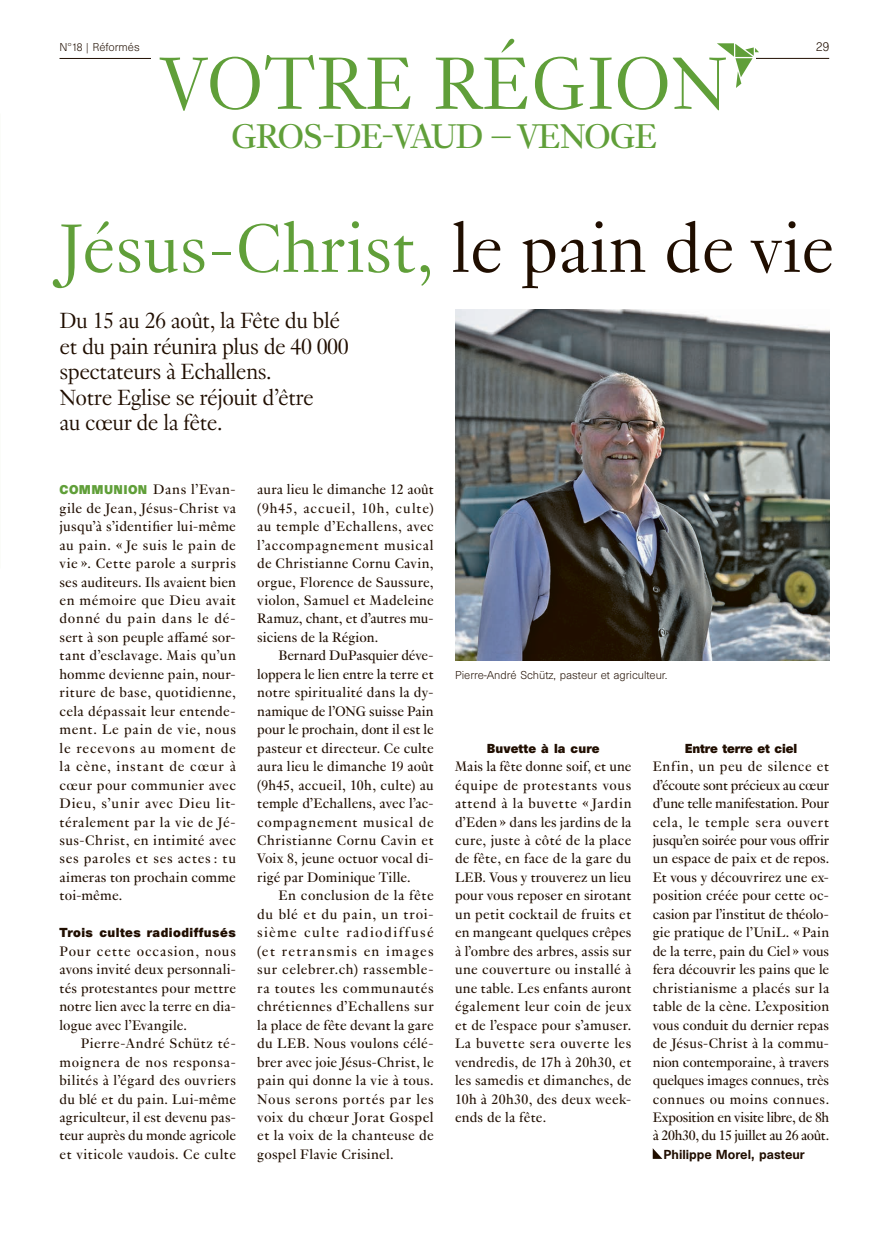
<style>
.page{position:relative;width:893px;height:1234px;background:#fff}
.page>*{position:absolute;margin:0;border:0;box-sizing:border-box;transform-origin:0 0}
.t1{font:300 81px "Genath";letter-spacing:.01em;color:#609f39}
.t2{font:300 75px "Genath";color:#609f39}
.t3{font:37.5px "Genath";letter-spacing:-.03em;color:#609f39}
.t4{font:300 24px/25.5px "Genath";letter-spacing:-.02em;color:#200e00}
.t5{font:15px/18.5px "Genath";letter-spacing:.01em;color:#200e00;text-align:justify}
.t6{font:700 12px "Unica SB";letter-spacing:.04em;color:#200e00}
.t7{font:500 12px "Unica SB";color:#200e00}
.t8{font:700 12px "Unica SB";letter-spacing:-.01em;color:#200e00}
.t9{font:700 12px "Unica SB";letter-spacing:.01em;color:#200e00}
.t10{font:300 12px "Unica SB";color:#200e00}
.t11{font:300 10.5px "Unica SB";color:#200e00}
.s1{color:#200e00}
.s2{font-family:"Unica SB";font-weight:700;font-size:11.7px;color:#609f39}
</style>
<div class="page">
<img style="left:455px;top:309px;width:374px;height:351px">
<svg style="left:653px;top:1148px;width:9px;height:10px"></svg>
<hr style="left:60px;top:58px;width:769px;height:1px;background:#200e00">
<div style="left:151px;top:54px;width:605px;height:8px;background:#fff"></div>
<svg style="left:717px;top:43px;width:42px;height:45px"></svg>
<h1 class="t1" style="left:161px;top:26px;width:569px">VOTRE RÉGION</h1>
<p class="t11" style="left:60px;top:41px;width:82px">N°18 | Réformés</p>
<p class="t10" style="left:816px;top:39px;width:15px">29</p>
<h3 class="t3" style="left:231px;top:110px;width:428px">GROS-DE-VAUD – VENOGE</h3>
<h2 class="t2" style="left:60px;top:195px;width:776px">Jésus-Christ, <span class="s1">le pain de vie</span></h2>
<h3 class="t4" style="left:60px;top:306px;width:291px">Du 15 au 26 août, la Fête du blé et du pain réunira plus de 40 000 spectateurs à Echallens.<br>Notre Eglise se réjouit d’être<br>au cœur de la fête.</h3>
<p class="t5" style="left:60px;top:479px;width:178px"><span class="s2">COMMUNION</span> Dans l’Evan&shy;gile de Jean, Jésus-Christ va jusqu’à s’identifier lui-même au pain. « Je suis le pain de vie ». Cette parole a surpris ses auditeurs. Ils avaient bien en mémoire que Dieu avait donné du pain dans le dé&shy;sert à son peuple affamé sor&shy;tant d’esclavage. Mais qu’un homme devienne pain, nour&shy;riture de base, quotidienne, cela dépassait leur entende&shy;ment. Le pain de vie, nous le recevons au moment de la cène, instant de cœur à cœur pour communier avec Dieu, s’unir avec Dieu lit&shy;téralement par la vie de Jé&shy;sus-Christ, en intimité avec ses paroles et ses actes : tu aimeras ton prochain comme toi-même.</p>
<p class="t6" style="left:60px;top:925px;width:178px">Trois cultes radiodiffusés</p>
<p class="t5" style="left:60px;top:940px;width:178px">Pour cette occasion, nous avons invité deux personnali&shy;tés protestantes pour mettre notre lien avec la terre en dia&shy;logue avec l’Evangile.</p>
<p class="t5" style="left:60px;top:1032px;width:178px;text-indent:21px">Pierre-André Schütz té&shy;moignera de nos responsa&shy;bilités à l’égard des ouvriers du blé et du pain. Lui-même agriculteur, il est devenu pas&shy;teur auprès du monde agricole et viticole vaudois. Ce culte</p>
<p class="t5" style="left:257px;top:479px;width:178px">aura lieu le dimanche 12 août (9h45, accueil, 10h, culte) au temple d’Echallens, avec l’accompagnement musical de Christianne Cornu Cavin, orgue, Florence de Saussure, violon, Samuel et Madeleine Ramuz, chant, et d’autres mu&shy;siciens de la Région.</p>
<p class="t5" style="left:257px;top:645px;width:178px;text-indent:21px">Bernard DuPasquier déve&shy;loppera le lien entre la terre et notre spiritualité dans la dy&shy;namique de l’ONG suisse Pain pour le prochain, dont il est le pasteur et directeur. Ce culte aura lieu le dimanche 19 août (9h45, accueil, 10h, culte) au temple d’Echallens, avec l’ac&shy;compagnement musical de Christianne Cornu Cavin et Voix 8, jeune octuor vocal di&shy;rigé par Dominique Tille.</p>
<p class="t5" style="left:257px;top:885px;width:178px;text-indent:21px">En conclusion de la fête du blé et du pain, un troi&shy;sième culte radiodiffusé (et retransmis en images sur celebrer.ch) rassemble&shy;ra toutes les communautés chrétiennes d’Echallens sur la place de fête devant la gare du LEB. Nous voulons célé&shy;brer avec joie Jésus-Christ, le pain qui donne la vie à tous.<br>Nous serons portés par les voix du chœur Jorat Gospel et la voix de la chanteuse de gospel Flavie Crisinel.</p>
<p class="t11" style="left:455px;top:668px;width:214px">Pierre-André Schütz, pasteur et agriculteur.</p>
<p class="t9" style="left:487px;top:740px;width:114px">Buvette à la cure</p>
<p class="t5" style="left:455px;top:756px;width:178px">Mais la fête donne soif, et une équipe de protestants vous attend à la buvette « Jardin d’Eden » dans les jardins de la cure, juste à côté de la place de fête, en face de la gare du LEB. Vous y trouverez un lieu pour vous reposer en sirotant un petit cocktail de fruits et en mangeant quelques crêpes à l’ombre des arbres, assis sur une couverture ou installé à une table. Les enfants auront également leur coin de jeux et de l’espace pour s’amuser.<br>La buvette sera ouverte les vendredis, de 17h à 20h30, et les samedis et dimanches, de 10h à 20h30, des deux week&shy;ends de la fête.</p>
<p class="t8" style="left:685px;top:740px;width:114px">Entre terre et ciel</p>
<p class="t5" style="left:653px;top:756px;width:178px">Enfin, un peu de silence et d’écoute sont précieux au cœur d’une telle manifestation. Pour cela, le temple sera ouvert jusqu’en soirée pour vous offrir un espace de paix et de repos.<br>Et vous y découvrirez une ex&shy;position créée pour cette oc&shy;casion par l’institut de théolo&shy;gie pratique de l’UniL. « Pain de la terre, pain du Ciel » vous fera découvrir les pains que le christianisme a placés sur la table de la cène. L’exposition vous conduit du dernier repas de Jésus-Christ à la commu&shy;nion contemporaine, à travers quelques images connues, très connues ou moins connues.<br>Exposition en visite libre, de 8h à 20h30, du 15 juillet au 26 août.</p>
<p class="t7" style="left:663px;top:1146px;width:143px">Philippe Morel, pasteur</p>
</div>
